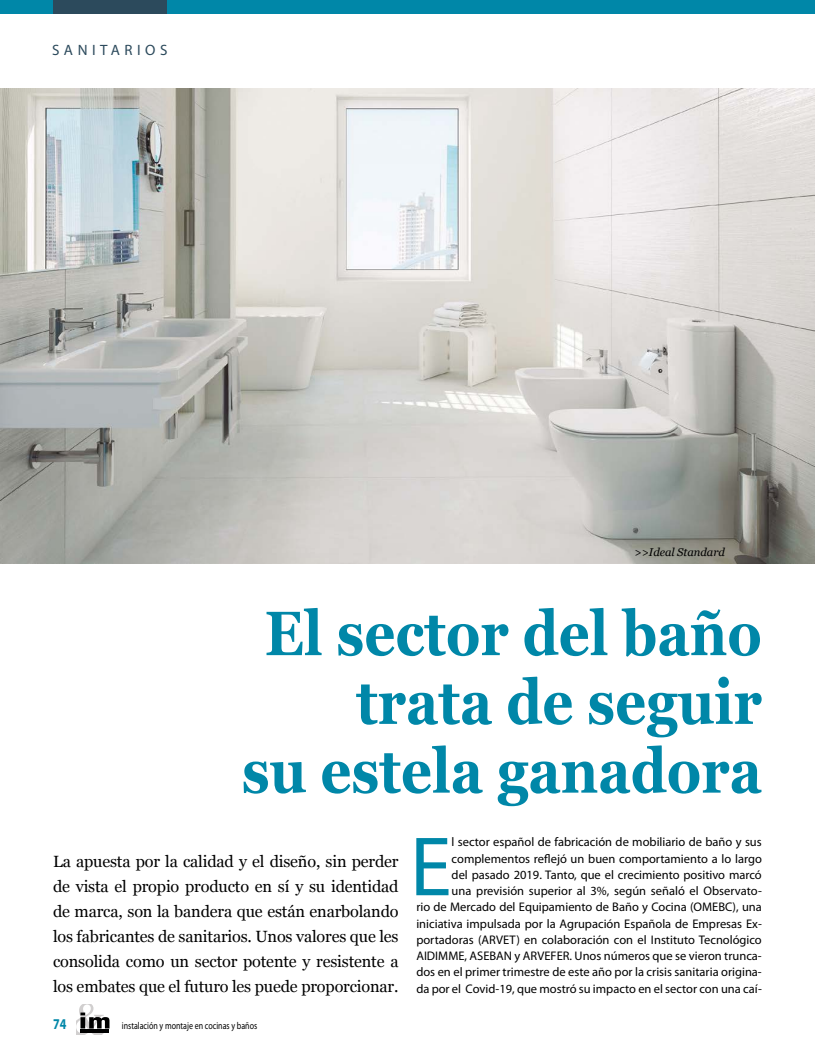
<style>
.page{position:relative;width:815px;height:1063px;background:#fff}
.page>*{position:absolute;margin:0;border:0;box-sizing:border-box;transform-origin:0 0}
.t1{font:84.88px "Myriad Pro";color:#0087a8}
.t2{font:700 62.5px/68.8px "Georgia";color:#0087a8;text-align:right;scale:.87 1}
.t3{font:16.25px/25px "Georgia";letter-spacing:-.01em;color:#000;text-align:justify}
.t4{font:15px "Myriad Pro";letter-spacing:.3em;color:#2c4a5c}
.t5{font:700 15px "Myriad Pro";color:#0087a8;scale:.8 1}
.t6{font:12.5px/16.2px "Myriad Pro";color:#000;text-align:right}
.t7{font:italic 11.25px "Georgia";color:#000}
.t8{font:10px "Myriad Pro";color:#000;scale:.8 1}
</style>
<div class="page">
<div style="left:0;top:0;width:815px;height:14px;background:#0087a8"></div>
<div style="left:53px;top:0;width:114px;height:14px;background:#2c4a5c"></div>
<svg style="left:77px;top:1005px;width:32px;height:30px"></svg>
<img style="left:0;top:89px;width:815px;height:474px">
<p class="t4" style="left:52px;top:41px;width:117px">SANITARIOS</p>
<p class="t7" style="left:634px;top:544px;width:92px">&gt;&gt;Ideal Standard</p>
<h2 class="t2" style="left:242px;top:596px;width:599px">El sector del baño trata de seguir<br>su estela ganadora</h2>
<p class="t3" style="left:53px;top:848px;width:347px">La apuesta por la calidad y el diseño, sin perder de vista el propio producto en sí y su identidad de marca, son la bandera que están enarbolando los fabricantes de sanitarios. Unos valores que les consolida como un sector potente y resistente a los embates que el futuro les puede proporcionar.</p>
<p class="t5" style="left:53px;top:1014px;width:18px">74</p>
<p class="t8" style="left:122px;top:1019px;width:171px">instalación y montaje en cocinas y baños</p>
<p class="t6" style="left:416px;top:834px;width:347px">l sector español de fabricación de mobiliario de baño y sus complementos reflejó un buen comportamiento a lo largo<br>del pasado 2019. Tanto, que el crecimiento positivo marcó<br>una previsión superior al 3%, según señaló el Observato-<br>rio de Mercado del Equipamiento de Baño y Cocina (OMEBC), una iniciativa impulsada por la Agrupación Española de Empresas Ex&shy;portadoras (ARVET) en colaboración con el Instituto Tecnológico AIDIMME, ASEBAN y ARVEFER. Unos números que se vieron trunca&shy;dos en el primer trimestre de este año por la crisis sanitaria origina&shy;da por el Covid-19, que mostró su impacto en el sector con una caí-</p>
<h1 class="t1" style="left:410px;top:814px;width:43px">E</h1>
</div>
